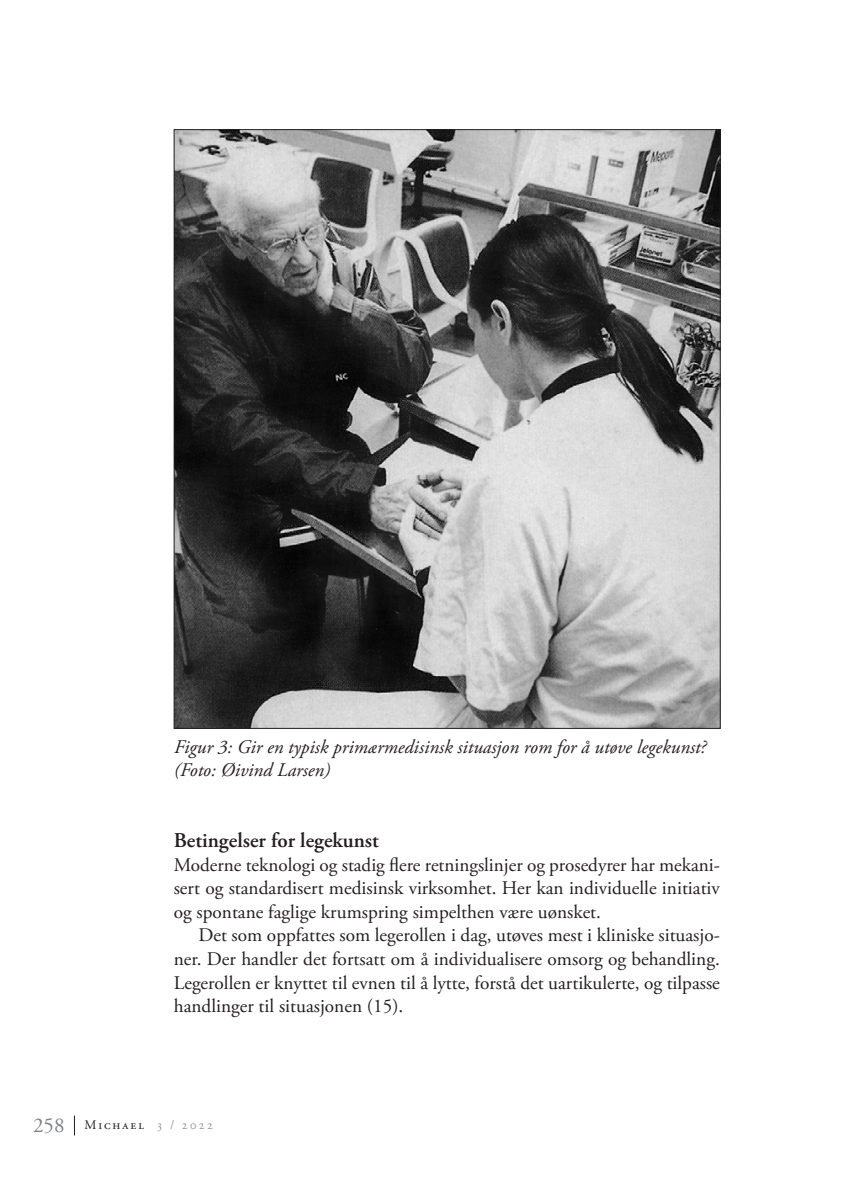
<style>
.page{position:relative;width:844px;height:1191px;background:#fff}
.page>*{position:absolute;margin:0;border:0;box-sizing:border-box;transform-origin:0 0}
.t1{font:600 21px "Adobe Garamond Pro";color:#231f20}
.t2{font:19.25px/23.6px "Adobe Garamond Pro";color:#231f20;text-align:justify}
.t3{font:italic 19.25px/23.6px "Adobe Garamond Pro";color:#231f20}
.t4{font:13.12px "Adobe Garamond Pro";letter-spacing:.15em;color:#231f20}
.s1{font-size:21px;color:#808285}
.s2{color:#939598}
</style>
<div class="page">
<svg style="left:74px;top:1115px;width:1px;height:20px"></svg>
<img style="left:176px;top:131px;width:542px;height:595px">
<p class="t3" style="left:174px;top:735px;width:533px">Figur 3: Gir en typisk primærmedisinsk situasjon rom for å utøve legekunst? (Foto: Øivind Larsen)</p>
<p class="t1" style="left:174px;top:828px;width:207px">Betingelser for legekunst</p>
<p class="t2" style="left:174px;top:853px;width:547px">Moderne teknologi og stadig flere retningslinjer og prosedyrer har mekani&shy;sert og standardisert medisinsk virksomhet. Her kan individuelle initiativ og spontane faglige krumspring simpelthen være uønsket.</p>
<p class="t2" style="left:174px;top:924px;width:547px;text-indent:25px">Det som oppfattes som legerollen i dag, utøves mest i kliniske situasjo&shy;ner. Der handler det fortsatt om å individualisere omsorg og behandling.<br>Legerollen er knyttet til evnen til å lytte, forstå det uartikulerte, og tilpasse handlinger til situasjonen (15).</p>
<p class="t4" style="left:33px;top:1117px;width:182px"><span class="s1">258</span> Michael <span class="s2">3 / 2022</span></p>
</div>
